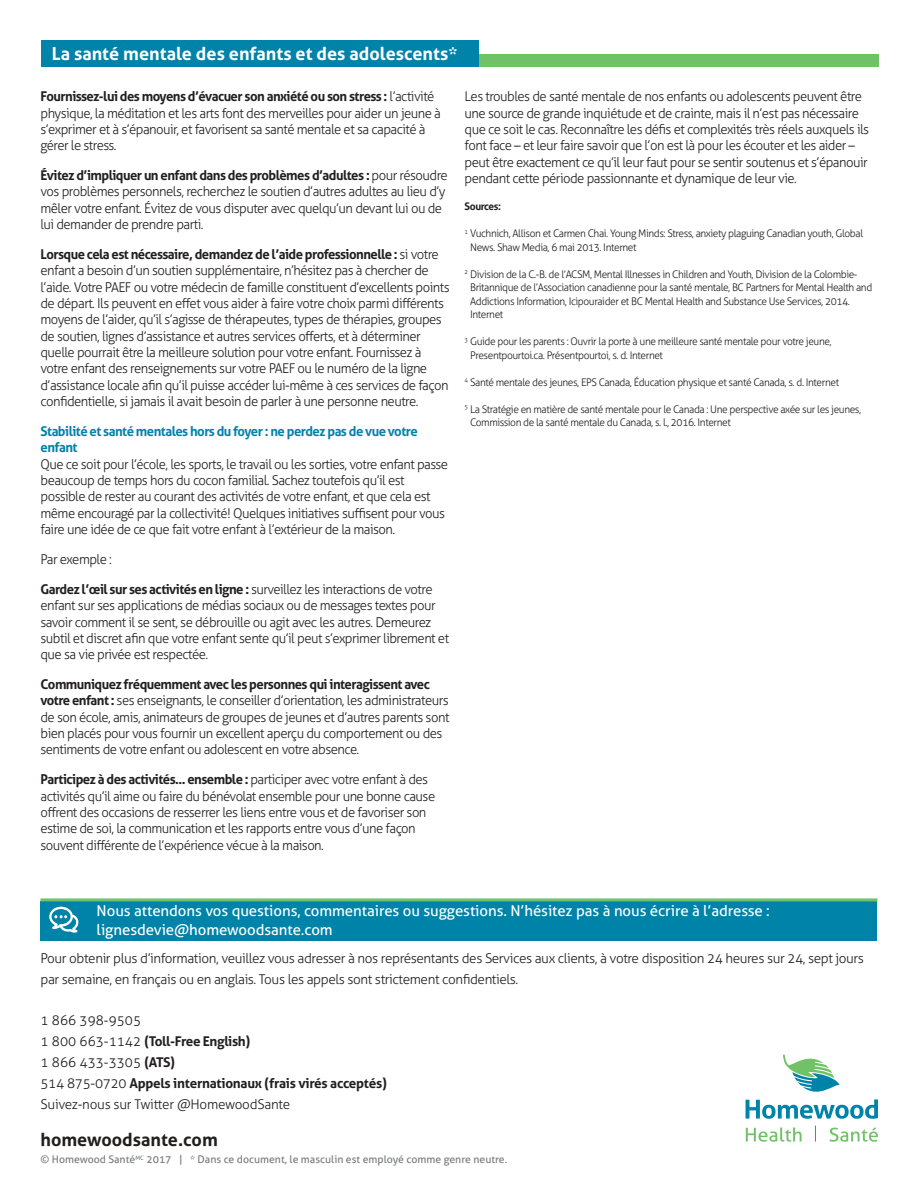
<style>
.page{position:relative;width:918px;height:1188px;background:#fff}
.page>*{position:absolute;margin:0;border:0;box-sizing:border-box;transform-origin:0 0}
.t1{font:700 18px "Aller";color:#fff}
.BodyCopy{font:700 18px "Aller";color:#221e1b}
.BodyCopy-2{font:15px/19.5px "Aller";letter-spacing:-.005em;color:#fff}
.BodyCopy-3{font:300 13.5px/16.4px "Aller";letter-spacing:-.04em;color:#231f20}
.BodyCopy-4{font:300 13.5px/21px "Aller";letter-spacing:-.02em;color:#231f20}
.t2{font:700 13.5px/16.4px "Aller";letter-spacing:-.04em;color:#0083a9}
.t3{font:300 10.5px/13.5px "Aller";letter-spacing:-.04em;color:#231f20}
.t4{font:10.5px "Aller";color:#787a7d}
.t5{font:700 10.5px "Aller";letter-spacing:-.04em;color:#231f20}
.s1{font-weight:700}
</style>
<div class="page">
<svg style="left:746px;top:1054px;width:132px;height:65px"></svg>
<svg style="left:746px;top:1127px;width:56px;height:15px"></svg>
<svg style="left:830px;top:1128px;width:48px;height:14px"></svg>
<svg style="left:815px;top:1126px;width:1px;height:16px"></svg>
<div style="left:313px;top:54px;width:566px;height:13px;background:#71c167"></div>
<div style="left:41px;top:40px;width:437px;height:27px;background:#0083a9"></div>
<div style="left:40px;top:901px;width:838px;height:40px;background:#0083a9"></div>
<hr style="left:40px;top:898px;width:838px;height:3px;background:#71c167">
<svg style="left:49px;top:907px;width:30px;height:26px"></svg>
<h1 class="t1" style="left:52px;top:42px;width:407px">La santé mentale des enfants et des adolescents*</h1>
<p class="BodyCopy-3" style="left:40px;top:88px;width:402px"><span class="s1">Fournissez-lui des moyens d’évacuer son anxiété ou son stress :</span> l’activité physique, la méditation et les arts font des merveilles pour aider un jeune à s’exprimer et à s’épanouir, et favorisent sa santé mentale et sa capacité à gérer le stress.</p>
<p class="BodyCopy-3" style="left:40px;top:167px;width:409px"><span class="s1">Évitez d’impliquer un enfant dans des problèmes d’adultes :</span> pour résoudre vos problèmes personnels, recherchez le soutien d’autres adultes au lieu d’y mêler votre enfant. Évitez de vous disputer avec quelqu’un devant lui ou de lui demander de prendre parti.</p>
<p class="BodyCopy-3" style="left:40px;top:246px;width:411px"><span class="s1">Lorsque cela est nécessaire, demandez de l’aide professionnelle :</span> si votre enfant a besoin d’un soutien supplémentaire, n’hésitez pas à chercher de l’aide. Votre PAEF ou votre médecin de famille constituent d’excellents points de départ. Ils peuvent en effet vous aider à faire votre choix parmi différents moyens de l’aider, qu’il s’agisse de thérapeutes, types de thérapies, groupes de soutien, lignes d’assistance et autres services offerts, et à déterminer quelle pourrait être la meilleure solution pour votre enfant. Fournissez à votre enfant des renseignements sur votre PAEF ou le numéro de la ligne d’assistance locale afin qu’il puisse accéder lui-même à ces services de façon confidentielle, si jamais il avait besoin de parler à une personne neutre.</p>
<p class="t2" style="left:40px;top:423px;width:379px">Stabilité et santé mentales hors du foyer : ne perdez pas de vue votre enfant</p>
<p class="BodyCopy-3" style="left:40px;top:456px;width:409px">Que ce soit pour l’école, les sports, le travail ou les sorties, votre enfant passe beaucoup de temps hors du cocon familial. Sachez toutefois qu’il est possible de rester au courant des activités de votre enfant, et que cela est même encouragé par la collectivité! Quelques initiatives suffisent pour vous faire une idée de ce que fait votre enfant à l’extérieur de la maison.</p>
<p class="BodyCopy-3" style="left:40px;top:551px;width:73px">Par exemple :</p>
<p class="BodyCopy-3" style="left:40px;top:581px;width:410px"><span class="s1">Gardez l’œil sur ses activités en ligne :</span> surveillez les interactions de votre enfant sur ses applications de médias sociaux ou de messages textes pour savoir comment il se sent, se débrouille ou agit avec les autres. Demeurez subtil et discret afin que votre enfant sente qu’il peut s’exprimer librement et que sa vie privée est respectée.</p>
<p class="BodyCopy-3" style="left:40px;top:676px;width:410px"><span class="s1">Communiquez fréquemment avec les personnes qui interagissent avec votre enfant :</span> ses enseignants, le conseiller d’orientation, les administrateurs de son école, amis, animateurs de groupes de jeunes et d’autres parents sont bien placés pour vous fournir un excellent aperçu du comportement ou des sentiments de votre enfant ou adolescent en votre absence.</p>
<p class="BodyCopy-3" style="left:40px;top:771px;width:396px"><span class="s1">Participez à des activités... ensemble :</span> participer avec votre enfant à des activités qu’il aime ou faire du bénévolat ensemble pour une bonne cause offrent des occasions de resserrer les liens entre vous et de favoriser son estime de soi, la communication et les rapports entre vous d’une façon souvent différente de l’expérience vécue à la maison.</p>
<p class="BodyCopy-3" style="left:465px;top:88px;width:406px">Les troubles de santé mentale de nos enfants ou adolescents peuvent être une source de grande inquiétude et de crainte, mais il n’est pas nécessaire que ce soit le cas. Reconnaître les défis et complexités très réels auxquels ils font face – et leur faire savoir que l’on est là pour les écouter et les aider – peut être exactement ce qu’il leur faut pour se sentir soutenus et s’épanouir pendant cette période passionnante et dynamique de leur vie.</p>
<p class="t5" style="left:465px;top:200px;width:38px">Sources:</p>
<p class="t3" style="left:470px;top:227px;width:395px;text-indent:-5px"><sup>1</sup> Vuchnich, Allison et Carmen Chai. Young Minds: Stress, anxiety plaguing Canadian youth, Global<br>News. Shaw Media, 6 mai 2013. Internet</p>
<p class="t3" style="left:470px;top:267px;width:404px;text-indent:-5px"><sup>2</sup> Division de la C.-B. de l’ACSM, Mental Illnesses in Children and Youth, Division de la Colombie-Britannique de l’Association canadienne pour la santé mentale, BC Partners for Mental Health and Addictions Information, Icipouraider et BC Mental Health and Substance Use Services, 2014.<br>Internet</p>
<p class="t3" style="left:470px;top:335px;width:363px;text-indent:-5px"><sup>3</sup> Guide pour les parents : Ouvrir la porte à une meilleure santé mentale pour votre jeune,<br>Presentpourtoi.ca. Présentpourtoi, s. d. Internet</p>
<p class="t3" style="left:465px;top:375px;width:376px"><sup>4</sup> Santé mentale des jeunes, EPS Canada, Éducation physique et santé Canada, s. d. Internet</p>
<p class="t3" style="left:470px;top:402px;width:393px;text-indent:-5px"><sup>5</sup> La Stratégie en matière de santé mentale pour le Canada : Une perspective axée sur les jeunes,<br>Commission de la santé mentale du Canada, s. l., 2016. Internet</p>
<p class="BodyCopy-2" style="left:97px;top:901px;width:675px">Nous attendons vos questions, commentaires ou suggestions. N’hésitez pas à nous écrire à l’adresse : lignesdevie@homewoodsante.com</p>
<p class="BodyCopy-3" style="left:40px;top:948px;width:825px;line-height:21px">Pour obtenir plus d’information, veuillez vous adresser à nos représentants des Services aux clients, à votre disposition 24 heures sur 24, sept jours par semaine, en français ou en anglais. Tous les appels sont strictement confidentiels.</p>
<p class="BodyCopy-4" style="left:40px;top:1010px;width:348px">1 866 398-9505<br>1 800 663-1142 <span class="s1">(Toll-Free English)<br></span>1 866 433-3305 <span class="s1">(ATS)<br></span>514 875-0720 <span class="s1">Appels internationaux (frais virés acceptés)<br></span>Suivez-nous sur Twitter @HomewoodSante</p>
<p class="BodyCopy" style="left:40px;top:1128px;width:179px">homewoodsante.com</p>
<p class="t4" style="left:40px;top:1153px;width:468px">© Homewood Santé<sup>MC</sup> 2017 | * Dans ce document, le masculin est employé comme genre neutre.</p>
</div>
